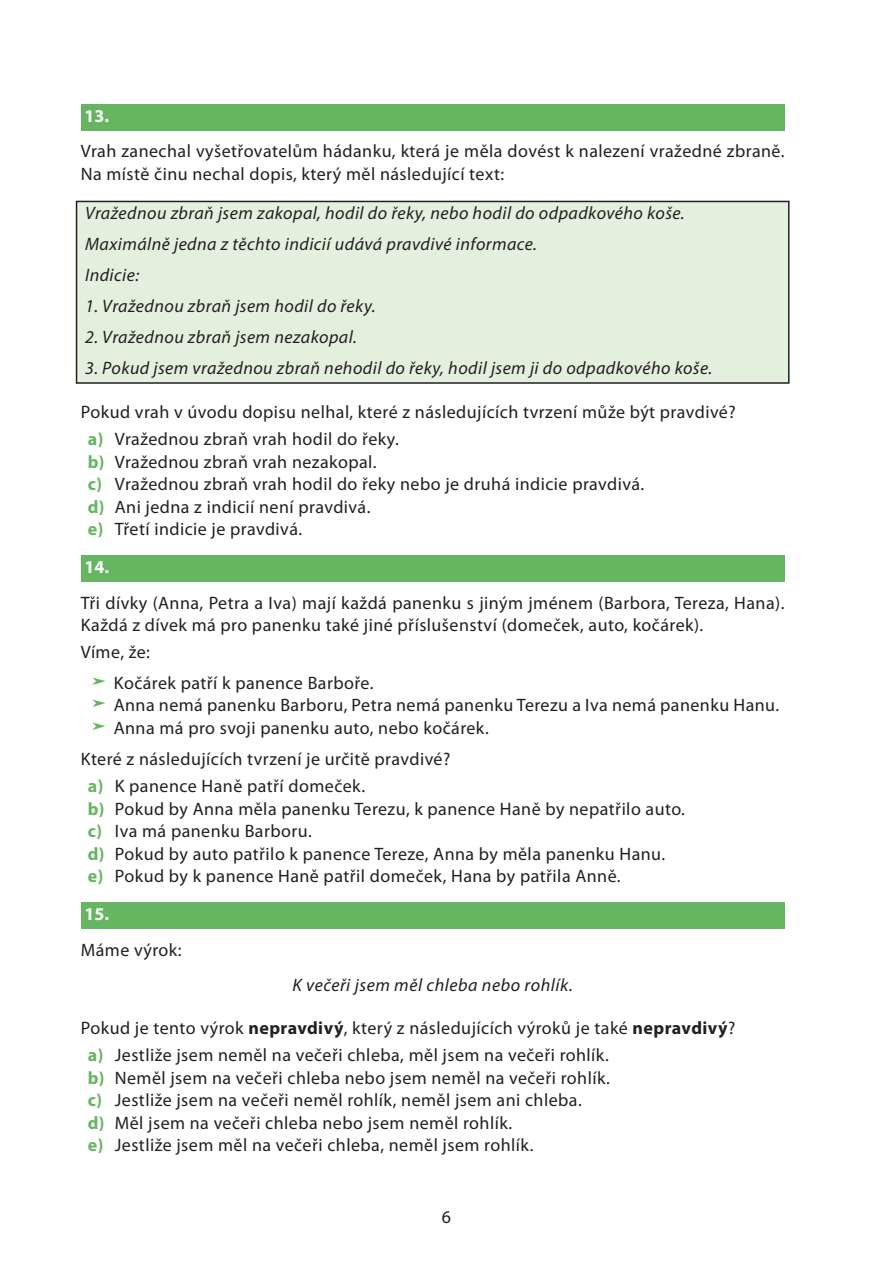
<style>
.page{position:relative;width:893px;height:1263px;background:#fff}
.page>*{position:absolute;margin:0;border:0;box-sizing:border-box;transform-origin:0 0}
.BLOK{font:18px/22.5px "Myriad Pro";letter-spacing:.025em;color:#231f20}
.Pokyny{font:italic 18px "Myriad Pro";letter-spacing:.025em;color:#231f20}
.Moudrost{font:italic 18px "Myriad Pro";letter-spacing:.03em;color:#231f20}
.t1{font:700 18px "Myriad Pro";color:#fff}
.s1{font-weight:700;color:#66b561}
.s2{font-family:"Arrows";font-size:21px;color:#66b561}
.s3{font-weight:700}
</style>
<div class="page">
<div style="left:81px;top:104px;width:703px;height:27px;background:#66b561"></div>
<div style="left:77px;top:201px;width:712px;height:182px;background:#e3f0de"></div>
<div style="left:76px;top:201px;width:713px;height:183px;border:2px solid #231f20"></div>
<div style="left:81px;top:555px;width:703px;height:27px;background:#66b561"></div>
<div style="left:81px;top:902px;width:703px;height:27px;background:#66b561"></div>
<p class="t1" style="left:84px;top:104px;width:26px">13.</p>
<p class="BLOK" style="left:81px;top:140px;width:705px">Vrah zanechal vyšetřovatelům hádanku, která je měla dovést k nalezení vražedné zbraně.<br>Na místě činu nechal dopis, který měl následující text:</p>
<p class="Pokyny" style="left:85px;top:202px;width:601px">Vražednou zbraň jsem zakopal, hodil do řeky, nebo hodil do odpadkového koše.</p>
<p class="Pokyny" style="left:85px;top:233px;width:453px">Maximálně jedna z těchto indicií udává pravdivé informace.</p>
<p class="Pokyny" style="left:85px;top:264px;width:56px">Indicie:</p>
<p class="Pokyny" style="left:85px;top:295px;width:292px">1. Vražednou zbraň jsem hodil do řeky.</p>
<p class="Pokyny" style="left:85px;top:326px;width:273px">2. Vražednou zbraň jsem nezakopal.</p>
<p class="Pokyny" style="left:85px;top:357px;width:629px">3. Pokud jsem vražednou zbraň nehodil do řeky, hodil jsem ji do odpadkového koše.</p>
<p class="BLOK" style="left:81px;top:400px;width:656px">Pokud vrah v úvodu dopisu nelhal, které z následujících tvrzení může být pravdivé?</p>
<p class="BLOK" style="left:88px;top:427px;width:313px"><span class="s1">a)</span> Vražednou zbraň vrah hodil do řeky.</p>
<p class="BLOK" style="left:88px;top:450px;width:290px"><span class="s1">b)</span> Vražednou zbraň vrah nezakopal.</p>
<p class="BLOK" style="left:88px;top:472px;width:558px"><span class="s1">c)</span> Vražednou zbraň vrah hodil do řeky nebo je druhá indicie pravdivá.</p>
<p class="BLOK" style="left:88px;top:495px;width:284px"><span class="s1">d)</span> Ani jedna z indicií není pravdivá.</p>
<p class="BLOK" style="left:88px;top:517px;width:216px"><span class="s1">e)</span> Třetí indicie je pravdivá.</p>
<p class="t1" style="left:84px;top:555px;width:26px">14.</p>
<p class="BLOK" style="left:81px;top:591px;width:705px">Tři dívky (Anna, Petra a Iva) mají každá panenku s jiným jménem (Barbora, Tereza, Hana).<br>Každá z dívek má pro panenku také jiné příslušenství (domeček, auto, kočárek).</p>
<p class="BLOK" style="left:81px;top:640px;width:71px">Víme, že:</p>
<p class="BLOK" style="left:91px;top:671px;width:284px"><span class="s2">a</span> Kočárek patří k panence Barboře.</p>
<p class="BLOK" style="left:91px;top:694px;width:689px"><span class="s2">a</span> Anna nemá panenku Barboru, Petra nemá panenku Terezu a Iva nemá panenku Hanu.</p>
<p class="BLOK" style="left:91px;top:716px;width:399px"><span class="s2">a</span> Anna má pro svoji panenku auto, nebo kočárek.</p>
<p class="BLOK" style="left:81px;top:747px;width:371px">Které z následujících tvrzení je určitě pravdivé?</p>
<p class="BLOK" style="left:88px;top:774px;width:279px"><span class="s1">a)</span> K panence Haně patří domeček.</p>
<p class="BLOK" style="left:88px;top:797px;width:599px"><span class="s1">b)</span> Pokud by Anna měla panenku Terezu, k panence Haně by nepatřilo auto.</p>
<p class="BLOK" style="left:88px;top:819px;width:226px"><span class="s1">c)</span> Iva má panenku Barboru.</p>
<p class="BLOK" style="left:88px;top:842px;width:579px"><span class="s1">d)</span> Pokud by auto patřilo k panence Tereze, Anna by měla panenku Hanu.</p>
<p class="BLOK" style="left:88px;top:864px;width:534px"><span class="s1">e)</span> Pokud by k panence Haně patřil domeček, Hana by patřila Anně.</p>
<p class="t1" style="left:84px;top:902px;width:26px">15.</p>
<p class="BLOK" style="left:81px;top:938px;width:102px">Máme výrok:</p>
<p class="Moudrost" style="left:292px;top:973px;width:282px">K večeři jsem měl chleba nebo rohlík.</p>
<p class="BLOK" style="left:81px;top:1017px;width:656px">Pokud je tento výrok <span class="s3">nepravdivý</span>, který z následujících výroků je také <span class="s3">nepravdivý</span>?</p>
<p class="BLOK" style="left:88px;top:1044px;width:522px"><span class="s1">a)</span> Jestliže jsem neměl na večeři chleba, měl jsem na večeři rohlík.</p>
<p class="BLOK" style="left:88px;top:1066px;width:524px"><span class="s1">b)</span> Neměl jsem na večeři chleba nebo jsem neměl na večeři rohlík.</p>
<p class="BLOK" style="left:88px;top:1089px;width:495px"><span class="s1">c)</span> Jestliže jsem na večeři neměl rohlík, neměl jsem ani chleba.</p>
<p class="BLOK" style="left:88px;top:1111px;width:426px"><span class="s1">d)</span> Měl jsem na večeři chleba nebo jsem neměl rohlík.</p>
<p class="BLOK" style="left:88px;top:1134px;width:447px"><span class="s1">e)</span> Jestliže jsem měl na večeři chleba, neměl jsem rohlík.</p>
<p class="BLOK" style="left:442px;top:1205px;width:11px">6</p>
</div>
